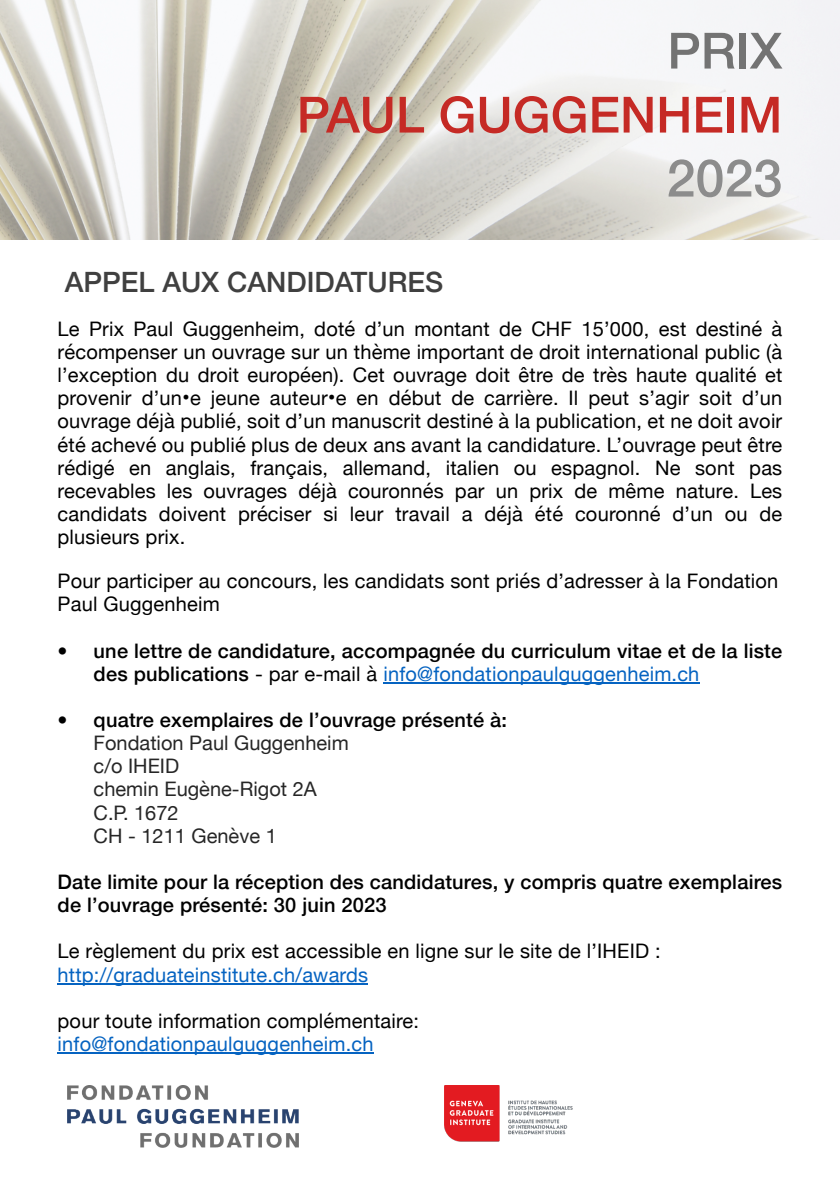
<style>
.page{position:relative;width:840px;height:1191px;background:#fff}
.page>*{position:absolute;margin:0;border:0;box-sizing:border-box;transform-origin:0 0}
.t1{font:500 52px "Helvetica Neue";color:#8c8c8c}
.t2{font:500 50px "Helvetica Neue";color:#c52a25}
.t3{font:500 50px "Helvetica Neue";color:#737373}
.t4{font:500 28px "Helvetica Neue";color:#404040}
.t5{font:20px/23.2px "Helvetica Neue";letter-spacing:.01em;color:#000;text-align:justify}
.t6{font:500 20px/23.2px "Helvetica Neue";letter-spacing:.01em;color:#000}
.t7{font:20px/23.2px "Helvetica Neue";color:#262626}
.t8{font:20px "Helvetica Neue";letter-spacing:.01em;color:#0563c1}
.s1{font-size:22px}
.s2{font-weight:400}
.s3{font-weight:400;color:#0563c1}
</style>
<div class="page">
<hr style="left:383px;top:683px;width:316px;height:1px;background:#0563c1">
<hr style="left:58px;top:983px;width:310px;height:1px;background:#0563c1">
<hr style="left:58px;top:1053px;width:315px;height:1px;background:#0563c1">
<img style="left:0;top:0;width:839px;height:239px">
<img style="left:67px;top:1085px;width:232px;height:63px">
<img style="left:444px;top:1086px;width:128px;height:55px">
<h2 class="t3" style="left:667px;top:20px;width:116px">PRIX</h2>
<h2 class="t2" style="left:296px;top:84px;width:487px">PAUL GUGGENHEIM</h2>
<h1 class="t1" style="left:666px;top:146px;width:117px">2023</h1>
<h3 class="t4" style="left:65px;top:265px;width:380px">APPEL AUX CANDIDATURES</h3>
<p class="t5" style="left:58px;top:317px;width:726px">Le Prix Paul Guggenheim, doté d’un montant de CHF 15’000, est destiné à récompenser un ouvrage sur un thème important de droit international public (à l’exception du droit européen). Cet ouvrage doit être de très haute qualité et provenir d’un<span class="s1">•</span>e jeune auteur<span class="s1">•</span>e en début de carrière. Il peut s’agir soit d’un ouvrage déjà publié, soit d’un manuscrit destiné à la publication, et ne doit avoir été achevé ou publié plus de deux ans avant la candidature. L’ouvrage peut être rédigé en anglais, français, allemand, italien ou espagnol. Ne sont pas recevables les ouvrages déjà couronnés par un prix de même nature. Les candidats doivent préciser si leur travail a déjà été couronné d’un ou de plusieurs prix.</p>
<p class="t5" style="left:58px;top:569px;width:722px">Pour participer au concours, les candidats sont priés d’adresser à la Fondation<br>Paul Guggenheim</p>
<p class="t6" style="left:94px;top:638px;width:690px;text-indent:-36px">• une lettre de candidature, accompagnée du curriculum vitae et de la liste des publications <span class="s2">- par e-mail à</span> <span class="s3">info@fondationpaulguggenheim.ch</span></p>
<p class="t6" style="left:58px;top:708px;width:451px">• quatre exemplaires de l’ouvrage présenté à:</p>
<p class="t7" style="left:94px;top:731px;width:256px">Fondation Paul Guggenheim c/o IHEID<br>chemin Eugène-Rigot 2A<br>C.P. 1672<br>CH - 1211 Genève 1</p>
<p class="t6" style="left:58px;top:870px;width:726px">Date limite pour la réception des candidatures, y compris quatre exemplaires de l’ouvrage présenté: 30 juin 2023</p>
<p class="t5" style="left:58px;top:939px;width:604px">Le règlement du prix est accessible en ligne sur le site de l’IHEID :</p>
<p class="t8" style="left:58px;top:962px;width:312px">http://graduateinstitute.ch/awards</p>
<p class="t5" style="left:58px;top:1009px;width:363px">pour toute information complémentaire:</p>
<p class="t8" style="left:58px;top:1032px;width:317px">info@fondationpaulguggenheim.ch</p>
</div>
